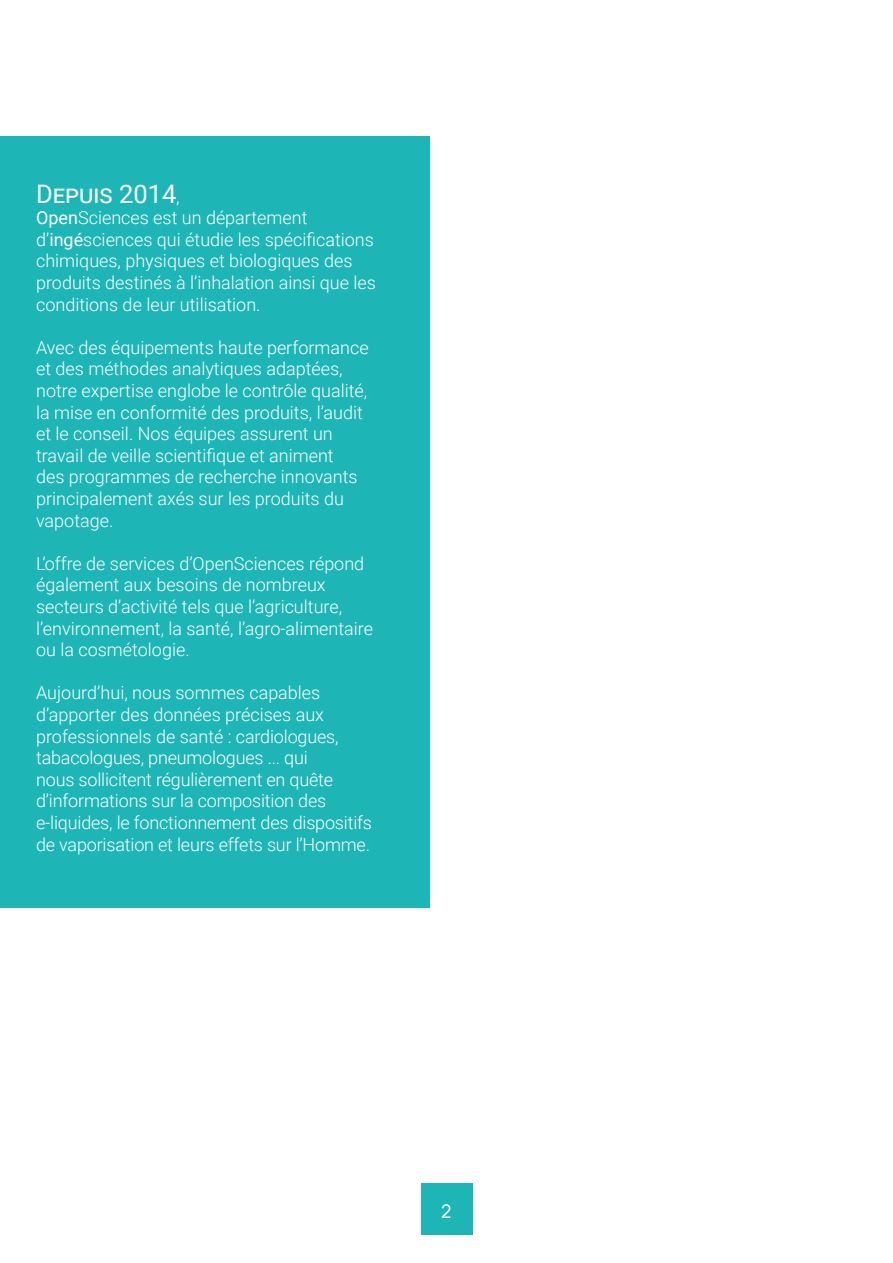
<style>
.page{position:relative;width:893px;height:1263px;background:#fff}
.page>*{position:absolute;margin:0;border:0;box-sizing:border-box;transform-origin:0 0}
.t1{font:25.5px "Roboto";color:#fff}
.t2{font:300 18px/21.6px "Roboto";color:#fff}
.t3{font:18px "Manrope";color:#fff}
.s1{font-weight:300;font-size:18px}
.s2{font-weight:400}
</style>
<div class="page">
<div style="left:0;top:136px;width:429px;height:771px;background:#1db5b6"></div>
<div style="left:421px;top:1183px;width:51px;height:51px;background:#1db5b6"></div>
<h1 class="t1" style="left:36px;top:176px;width:145px">Depuis 2014<span class="s1">,</span></h1>
<p class="t2" style="left:36px;top:206px;width:341px"><span class="s2">Open</span>Sciences est un département d’<span class="s2">ingé</span>sciences qui étudie les spécifications chimiques, physiques et biologiques des produits destinés à l’inhalation ainsi que les conditions de leur utilisation.</p>
<p class="t2" style="left:36px;top:336px;width:334px">Avec des équipements haute performance et des méthodes analytiques adaptées, notre expertise englobe le contrôle qualité, la mise en conformité des produits, l’audit et le conseil. Nos équipes assurent un travail de veille scientifique et animent<br>des programmes de recherche innovants principalement axés sur les produits du vapotage.</p>
<p class="t2" style="left:36px;top:552px;width:339px">L’offre de services d’OpenSciences répond également aux besoins de nombreux secteurs d’activité tels que l’agriculture, l’environnement, la santé, l’agro-alimentaire ou la cosmétologie.</p>
<p class="t2" style="left:36px;top:681px;width:337px">Aujourd’hui, nous sommes capables d’apporter des données précises aux professionnels de santé : cardiologues, tabacologues, pneumologues ... qui<br>nous sollicitent régulièrement en quête d’informations sur la composition des e-liquides, le fonctionnement des dispositifs de vaporisation et leurs effets sur l’Homme.</p>
<p class="t3" style="left:441px;top:1200px;width:12px">2</p>
</div>
